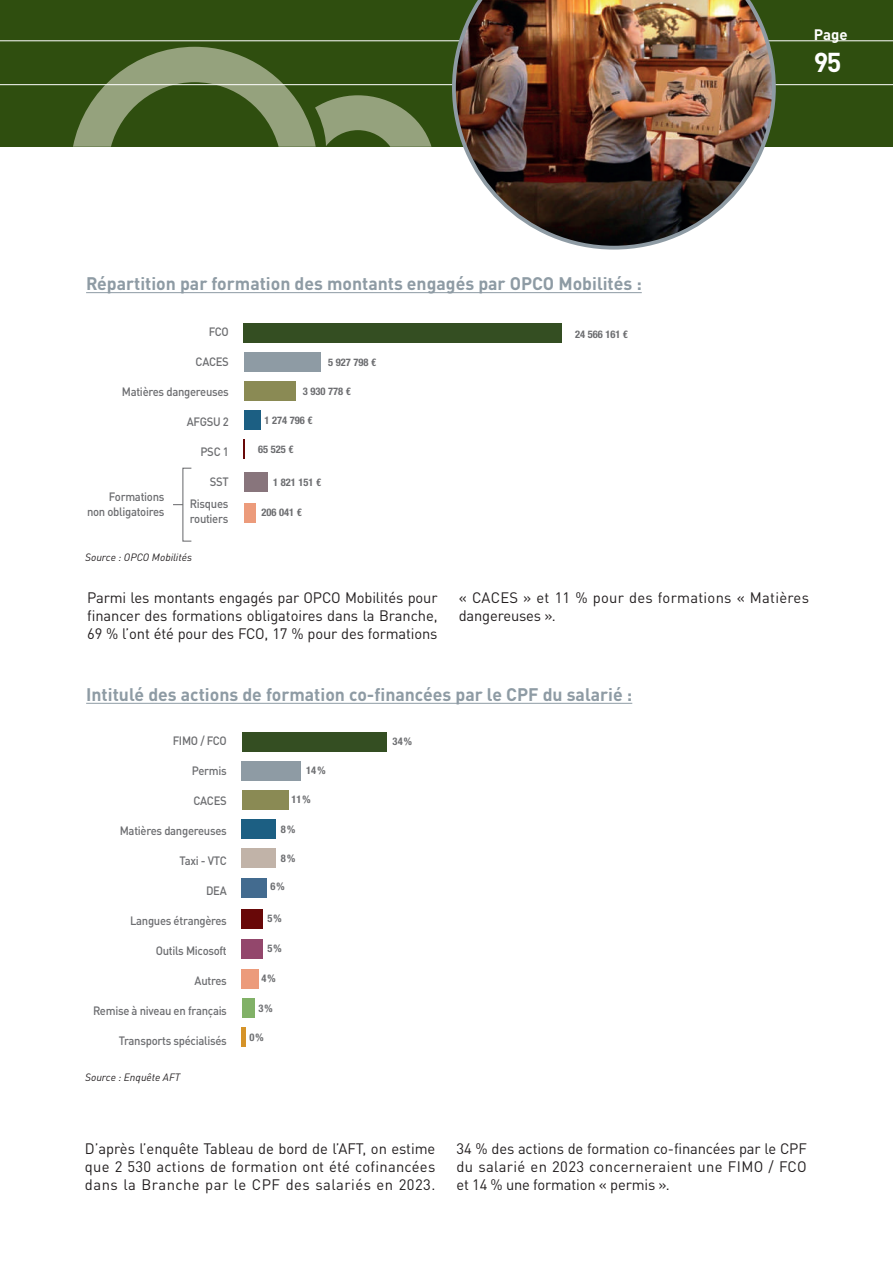
<style>
.page{position:relative;width:893px;height:1263px;background:#fff}
.page>*{position:absolute;margin:0;border:0;box-sizing:border-box;transform-origin:0 0}
.t1{font:700 27px "DINOT";color:#fff}
.t2{font:700 18px "DINOT";color:#8e9ba4}
.t3{font:15px/18px "DINOT";letter-spacing:.015em;color:#231f20;text-align:justify}
.t4{font:700 15px "DINOT";color:#fff}
.t5{font:500 12px/21.8px "DINOT";letter-spacing:-.025em;color:#6c6d70;text-align:right;scale:.94 1}
.t6{font:700 condensed 10.5px "Helvetica Neue";color:#6c6d70}
.t7{font:italic 10.5px "DINOT";color:#231f20}
</style>
<div class="page">
<div style="left:0;top:0;width:893px;height:147px;background:#2f4e0f"></div>
<svg style="left:0;top:40px;width:893px;height:107px"></svg>
<img style="left:452px;top:0;width:324px;height:250px">
<hr style="left:86px;top:292px;width:556px;height:1px;background:#8e9ba4">
<div style="left:244px;top:323px;width:318px;height:20px;background:#344e22"></div>
<div style="left:244px;top:352px;width:77px;height:20px;background:#8e9ba4"></div>
<div style="left:244px;top:381px;width:52px;height:20px;background:#8a8a54"></div>
<div style="left:244px;top:410px;width:16px;height:20px;background:#1c5f83"></div>
<svg style="left:244px;top:439px;width:1px;height:20px"></svg>
<div style="left:244px;top:472px;width:23px;height:20px;background:#88757c"></div>
<div style="left:244px;top:503px;width:12px;height:20px;background:#ec9b7b"></div>
<div style="left:182px;top:468px;width:10px;height:74px;border:1px solid #6c6d70"></div>
<hr style="left:86px;top:703px;width:546px;height:1px;background:#8e9ba4">
<div style="left:242px;top:732px;width:144px;height:20px;background:#344e22"></div>
<div style="left:242px;top:761px;width:59px;height:20px;background:#8e9ba4"></div>
<div style="left:242px;top:790px;width:46px;height:20px;background:#8a8a54"></div>
<div style="left:242px;top:819px;width:34px;height:20px;background:#1c5f83"></div>
<div style="left:242px;top:848px;width:34px;height:20px;background:#c1b3a8"></div>
<div style="left:242px;top:878px;width:25px;height:20px;background:#436b8f"></div>
<div style="left:242px;top:909px;width:21px;height:20px;background:#680808"></div>
<div style="left:242px;top:939px;width:21px;height:20px;background:#93476c"></div>
<div style="left:242px;top:969px;width:17px;height:19px;background:#ec9b7b"></div>
<div style="left:242px;top:998px;width:12px;height:20px;background:#81b167"></div>
<hr style="left:242px;top:1027px;width:4px;height:20px;background:#d59329">
<p class="t2" style="left:86px;top:272px;width:557px">Répartition par formation des montants engagés par OPCO Mobilités :</p>
<p class="t5" style="left:192px;top:277px;width:32px">PSC 1</p>
<p class="t6" style="left:252px;top:280px;width:17px">635</p>
<p class="t5" style="left:209px;top:320px;width:23px">FCO</p>
<p class="t5" style="left:196px;top:350px;width:37px">CACES</p>
<p class="t5" style="left:122px;top:380px;width:115px">Matières dangereuses</p>
<p class="t5" style="left:187px;top:410px;width:46px">AFGSU 2</p>
<p class="t5" style="left:200px;top:440px;width:32px">PSC 1</p>
<p class="t5" style="left:190px;top:470px;width:43px">SST<br>Risques</p>
<p class="t5" style="left:190px;top:507px;width:42px">routiers</p>
<p class="t5" style="left:188px;top:404px;width:37px">CACES</p>
<p class="t5" style="left:87px;top:489px;width:84px;line-height:15px">Formations<br>non obligatoires</p>
<p class="t5" style="left:193px;top:494px;width:32px">PSC 1</p>
<p class="t5" style="left:101px;top:539px;width:61px">Formations</p>
<p class="t7" style="left:85px;top:551px;width:108px">Source : OPCO Mobilités</p>
<p class="t6" style="left:328px;top:353px;width:49px">5 927 798 €</p>
<p class="t6" style="left:303px;top:382px;width:49px">3 930 778 €</p>
<p class="t6" style="left:265px;top:411px;width:49px">1 274 796 €</p>
<p class="t6" style="left:258px;top:441px;width:37px">65 525 €</p>
<p class="t6" style="left:273px;top:474px;width:49px">1 821 151 €</p>
<p class="t6" style="left:261px;top:503px;width:42px">206 041 €</p>
<p class="t6" style="left:575px;top:325px;width:54px">24 566 161 €</p>
<p class="t4" style="left:814px;top:25px;width:35px">Page</p>
<h1 class="t1" style="left:814px;top:45px;width:29px">95</h1>
<p class="t3" style="left:87px;top:588px;width:352px">Parmi les montants engagés par OPCO Mobilités pour financer des formations obligatoires dans la Branche, 69 % l’ont été pour des FCO, 17 % pour des formations</p>
<p class="t3" style="left:459px;top:588px;width:352px">« CACES » et 11 % pour des formations « Matières dangereuses ».</p>
<p class="t2" style="left:86px;top:682px;width:548px">Intitulé des actions de formation co-financées par le CPF du salarié :</p>
<p class="t5" style="left:173px;top:729px;width:59px">FIMO / FCO</p>
<p class="t5" style="left:192px;top:759px;width:39px">Permis</p>
<p class="t5" style="left:194px;top:789px;width:37px">CACES</p>
<p class="t5" style="left:120px;top:819px;width:115px">Matières dangereuses</p>
<p class="t5" style="left:180px;top:849px;width:52px">Taxi - VTC</p>
<p class="t5" style="left:206px;top:879px;width:24px">DEA</p>
<p class="t5" style="left:130px;top:909px;width:105px">Langues étrangères</p>
<p class="t5" style="left:156px;top:939px;width:77px">Outils Micosoft</p>
<p class="t5" style="left:195px;top:969px;width:36px">Autres</p>
<p class="t5" style="left:93px;top:999px;width:144px">Remise à niveau en français</p>
<p class="t5" style="left:119px;top:1029px;width:117px">Transports spécialisés</p>
<p class="t5" style="left:201px;top:735px;width:37px">CACES</p>
<p class="t5" style="left:187px;top:795px;width:52px">Taxi - VTC</p>
<p class="t5" style="left:214px;top:825px;width:24px">DEA</p>
<p class="t5" style="left:202px;top:915px;width:36px">Autres</p>
<p class="t6" style="left:306px;top:762px;width:21px">14%</p>
<p class="t6" style="left:291px;top:791px;width:21px">11%</p>
<p class="t6" style="left:281px;top:820px;width:16px">8%</p>
<p class="t6" style="left:281px;top:849px;width:16px">8%</p>
<p class="t6" style="left:270px;top:878px;width:16px">6%</p>
<p class="t6" style="left:267px;top:909px;width:16px">5%</p>
<p class="t6" style="left:267px;top:939px;width:16px">5%</p>
<p class="t6" style="left:261px;top:970px;width:16px">4%</p>
<p class="t6" style="left:258px;top:999px;width:16px">3%</p>
<p class="t6" style="left:249px;top:1029px;width:16px">0%</p>
<p class="t6" style="left:289px;top:796px;width:16px">8%</p>
<p class="t6" style="left:278px;top:824px;width:16px">6%</p>
<p class="t6" style="left:275px;top:856px;width:16px">5%</p>
<p class="t6" style="left:269px;top:916px;width:16px">4%</p>
<p class="t6" style="left:266px;top:945px;width:16px">3%</p>
<p class="t6" style="left:257px;top:975px;width:16px">0%</p>
<p class="t6" style="left:393px;top:732px;width:21px">34%</p>
<p class="t7" style="left:85px;top:1070px;width:97px">Source : Enquête AFT</p>
<p class="t3" style="left:85px;top:1139px;width:352px">D’après l’enquête Tableau de bord de l’AFT, on estime que 2 530 actions de formation ont été cofinancées dans la Branche par le CPF des salariés en 2023.</p>
<p class="t3" style="left:457px;top:1139px;width:352px">34 % des actions de formation co-financées par le CPF du salarié en 2023 concerneraient une FIMO / FCO et 14 % une formation « permis ».</p>
</div>
